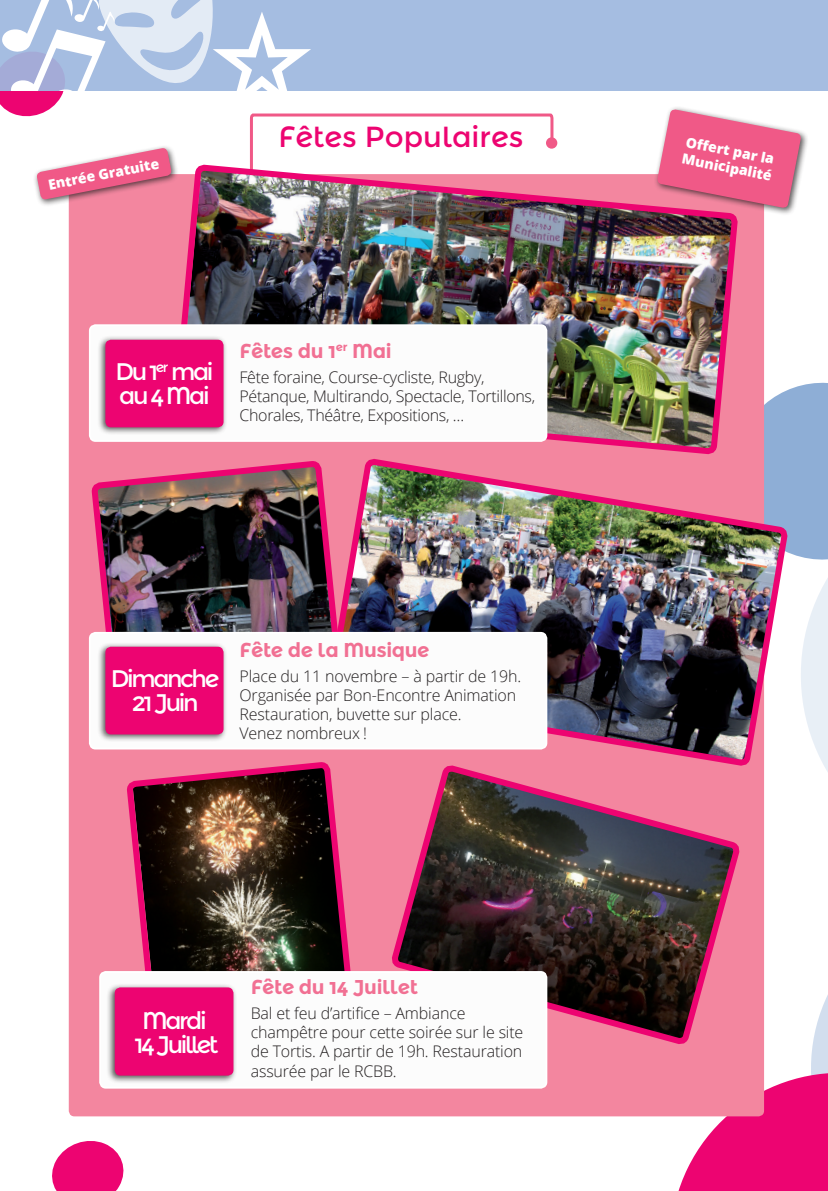
<style>
.page{position:relative;width:828px;height:1191px;background:#fff}
.page>*{position:absolute;margin:0;border:0;box-sizing:border-box;transform-origin:0 0}
.t1{font:29px "Montserrat Alternates";color:#ed0471}
.t2{font:24px/24px "Montserrat Alternates";letter-spacing:-.1em;color:#fff;text-align:center}
.t3{font:700 20px "Montserrat Alternates";letter-spacing:-.02em;color:#f17093}
.t4{font:300 16px/19.2px "Open Sans";letter-spacing:-.01em;color:#231f20}
.t5{font:800 14px/16.8px "Open Sans";color:#fff}
</style>
<div class="page">
<svg style="left:52px;top:1141px;width:72px;height:50px"></svg>
<svg style="left:646px;top:382px;width:182px;height:809px"></svg>
<div style="left:0;top:0;width:828px;height:90px;background:#9fb8df"></div>
<div style="left:69px;top:174px;width:695px;height:942px;background:#f3869f;border-radius:6px"></div>
<svg style="left:0;top:0;width:555px;height:212px"></svg>
<div style="left:654px;top:106px;width:154px;height:109px;background:#231f20;opacity:.75"></div>
<svg style="left:741px;top:106px;width:67px;height:102px"></svg>
<img style="left:339px;top:455px;width:452px;height:314px">
<img style="left:171px;top:92px;width:570px;height:435px">
<img style="left:129px;top:764px;width:222px;height:353px">
<svg style="left:388px;top:761px;width:355px;height:287px"></svg>
<img style="left:94px;top:442px;width:245px;height:359px">
<div style="left:90px;top:325px;width:456px;height:116px;background:#fcfcfc;border-radius:6px"></div>
<div style="left:89px;top:324px;width:458px;height:118px;border:2px solid #fff;border-radius:6px"></div>
<div style="left:90px;top:633px;width:456px;height:115px;background:#fcfcfc;border-radius:6px"></div>
<div style="left:89px;top:632px;width:458px;height:117px;border:2px solid #fff;border-radius:6px"></div>
<div style="left:100px;top:972px;width:446px;height:115px;background:#fcfcfc;border-radius:6px"></div>
<div style="left:99px;top:971px;width:448px;height:117px;border:2px solid #fff;border-radius:6px"></div>
<div style="left:97px;top:335px;width:130px;height:101px;background:#231f20;opacity:.75"></div>
<div style="left:105px;top:340px;width:118px;height:87px;background:#ed0471;border-radius:6px"></div>
<div style="left:97px;top:642px;width:130px;height:100px;background:#231f20;opacity:.75"></div>
<div style="left:105px;top:647px;width:118px;height:87px;background:#ed0471;border-radius:6px"></div>
<div style="left:107px;top:983px;width:131px;height:101px;background:#231f20;opacity:.75"></div>
<div style="left:115px;top:987px;width:118px;height:88px;background:#ed0471;border-radius:6px"></div>
<p class="t5" style="left:47px;top:176px;width:114px;rotate:-11deg">Entrée Gratuite</p>
<h1 class="t1" style="left:278px;top:120px;width:246px">Fêtes Populaires</h1>
<h2 class="t2" style="left:115px;top:360px;width:100px;text-align:left">Du 1<sup>er</sup> mai au 4 Mai</h2>
<p class="t3" style="left:239px;top:339px;width:154px">Fêtes du 1<sup>er</sup> Mai</p>
<p class="t4" style="left:239px;top:367px;width:297px">Fête foraine, Course-cycliste, Rugby,<br>Pétanque, Multirando, Spectacle, Tortillons,<br>Chorales, Théâtre, Expositions, …</p>
<h2 class="t2" style="left:111px;top:667px;width:110px">Dimanche<br>21 Juin</h2>
<p class="t3" style="left:239px;top:638px;width:192px">Fête de la Musique</p>
<p class="t4" style="left:239px;top:666px;width:283px">Place du 11 novembre – à partir de 19h.<br>Organisée par Bon-Encontre Animation<br>Restauration, buvette sur place.<br>Venez nombreux !</p>
<h2 class="t2" style="left:134px;top:1009px;width:86px">Mardi<br>14 Juillet</h2>
<p class="t3" style="left:251px;top:975px;width:169px">Fête du 14 Juillet</p>
<p class="t4" style="left:251px;top:1003px;width:274px">Bal et feu d’artifice – Ambiance champêtre pour cette soirée sur le site de Tortis. A partir de 19h. Restauration assurée par le RCBB.</p>
<p class="t5" style="left:687px;top:133px;width:93px;rotate:11deg">Offert par la<br>Municipalité</p>
</div>
